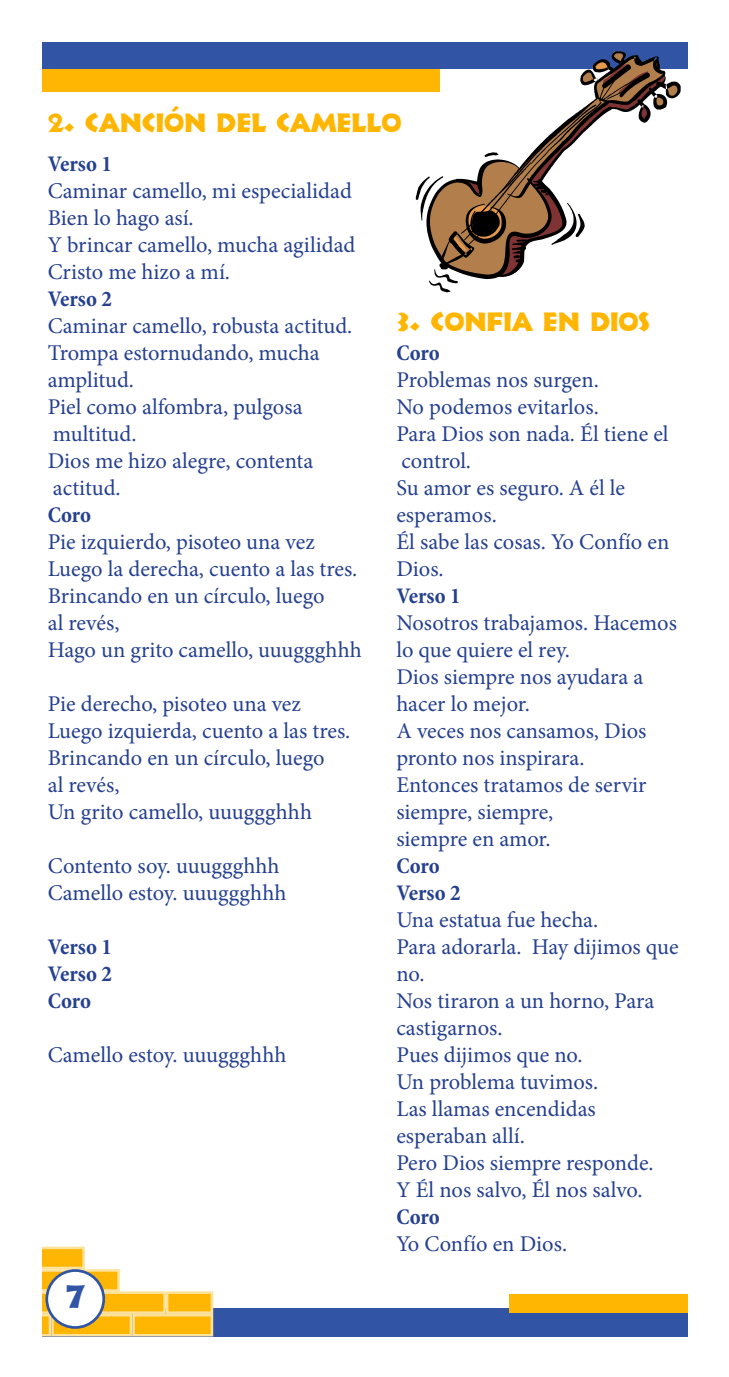
<style>
.page{position:relative;width:729px;height:1377px;background:#fff}
.page>*{position:absolute;margin:0;border:0;box-sizing:border-box;transform-origin:0 0}
.t1{font:32.62px "Informal 011 BT";color:#3155a4}
.t2{font:27px "Informal 011 BT";color:#ffb602}
.t3{font:22.5px/27px "Minion Pro";color:#25408f}
.t4{font:700 condensed 22.5px/27px "Minion Pro";letter-spacing:-.005em;color:#25408f;text-align:justify}
</style>
<div class="page">
<div style="left:36px;top:61px;width:404px;height:31px;background:#ffb602"></div>
<div style="left:35px;top:42px;width:694px;height:27px;background:#3155a4"></div>
<svg style="left:416px;top:51px;width:265px;height:241px"></svg>
<div style="left:0;top:1308px;width:729px;height:40px;background:#3155a4"></div>
<div style="left:509px;top:1295px;width:220px;height:18px;background:#ffb602"></div>
<svg style="left:51px;top:1269px;width:69px;height:22px"></svg>
<div style="left:4px;top:1247px;width:81px;height:22px;background:#ffb602;border:3px solid #ffe29a"></div>
<div style="left:51px;top:1314px;width:81px;height:22px;background:#ffb602;border:3px solid #ffe29a"></div>
<svg style="left:41px;top:1246px;width:10px;height:90px"></svg>
<div style="left:85px;top:1291px;width:81px;height:23px;background:#ffb602;border:3px solid #ffe29a"></div>
<div style="left:132px;top:1314px;width:81px;height:22px;background:#ffb602;border:3px solid #ffe29a"></div>
<div style="left:166px;top:1291px;width:47px;height:23px;background:#ffb602;border:3px solid #ffe29a"></div>
<div style="left:47px;top:1271px;width:57px;height:56px;background:#fff;border-radius:50%"></div>
<div style="left:45px;top:1269px;width:60px;height:60px;border:3px solid #3155a4;border-radius:50%"></div>
<div style="left:1px;top:1px;width:40px;height:1376px;background:#fff"></div>
<div style="left:688px;top:1px;width:41px;height:1376px;background:#fff"></div>
<div style="left:0;top:1px;width:40px;height:1376px;background:#fff"></div>
<div style="left:1px;top:1337px;width:728px;height:40px;background:#fff"></div>
<p class="t2" style="left:48px;top:106px;width:355px">2. CANCIÓN DEL CAMELLO</p>
<p class="t4" style="left:48px;top:150px;width:66px">Verso 1</p>
<p class="t3" style="left:48px;top:178px;width:309px">Caminar camello, mi especialidad<br>Bien lo hago así.<br>Y brincar camello, mucha agilidad<br>Cristo me hizo a mí.</p>
<p class="t4" style="left:48px;top:285px;width:66px">Verso 2</p>
<p class="t3" style="left:48px;top:313px;width:306px">Caminar camello, robusta actitud.<br>Trompa estornudando, mucha amplitud.<br>Piel como alfombra, pulgosa multitud.<br>Dios me hizo alegre, contenta actitud.</p>
<p class="t4" style="left:48px;top:501px;width:45px">Coro</p>
<p class="t3" style="left:48px;top:529px;width:316px">Pie izquierdo, pisoteo una vez<br>Luego la derecha, cuento a las tres.<br>Brincando en un círculo, luego<br>al revés,<br>Hago un grito camello, uuuggghhh</p>
<p class="t3" style="left:48px;top:691px;width:304px">Pie derecho, pisoteo una vez<br>Luego izquierda, cuento a las tres.<br>Brincando en un círculo, luego<br>al revés,<br>Un grito camello, uuuggghhh</p>
<p class="t3" style="left:48px;top:853px;width:240px">Contento soy. uuuggghhh<br>Camello estoy. uuuggghhh</p>
<p class="t4" style="left:48px;top:933px;width:66px">Verso 1<br>Verso 2<br>Coro</p>
<p class="t3" style="left:48px;top:1042px;width:240px">Camello estoy. uuuggghhh</p>
<h1 class="t1" style="left:65px;top:1277px;width:22px">7</h1>
<p class="t2" style="left:396px;top:305px;width:255px">3. CONFIA EN DIOS</p>
<p class="t4" style="left:396px;top:339px;width:45px">Coro</p>
<p class="t3" style="left:396px;top:367px;width:275px">Problemas nos surgen.<br>No podemos evitarlos.<br>Para Dios son nada. Él tiene el control.<br>Su amor es seguro. A él le esperamos.<br>Él sabe las cosas. Yo Confío en<br>Dios.</p>
<p class="t4" style="left:396px;top:582px;width:66px">Verso 1</p>
<p class="t3" style="left:396px;top:610px;width:282px">Nosotros trabajamos. Hacemos lo que quiere el rey.<br>Dios siempre nos ayudara a hacer lo mejor.<br>A veces nos cansamos, Dios pronto nos inspirara.<br>Entonces tratamos de servir siempre, siempre,<br>siempre en amor.</p>
<p class="t4" style="left:396px;top:852px;width:66px">Coro<br>Verso 2</p>
<p class="t3" style="left:396px;top:907px;width:284px">Una estatua fue hecha.<br>Para adorarla. Hay dijimos que no.<br>Nos tiraron a un horno, Para castigarnos.<br>Pues dijimos que no.<br>Un problema tuvimos.<br>Las llamas encendidas esperaban allí.<br>Pero Dios siempre responde.<br>Y Él nos salvo, Él nos salvo.</p>
<p class="t4" style="left:396px;top:1203px;width:45px">Coro</p>
<p class="t3" style="left:396px;top:1231px;width:172px">Yo Confío en Dios.</p>
</div>
